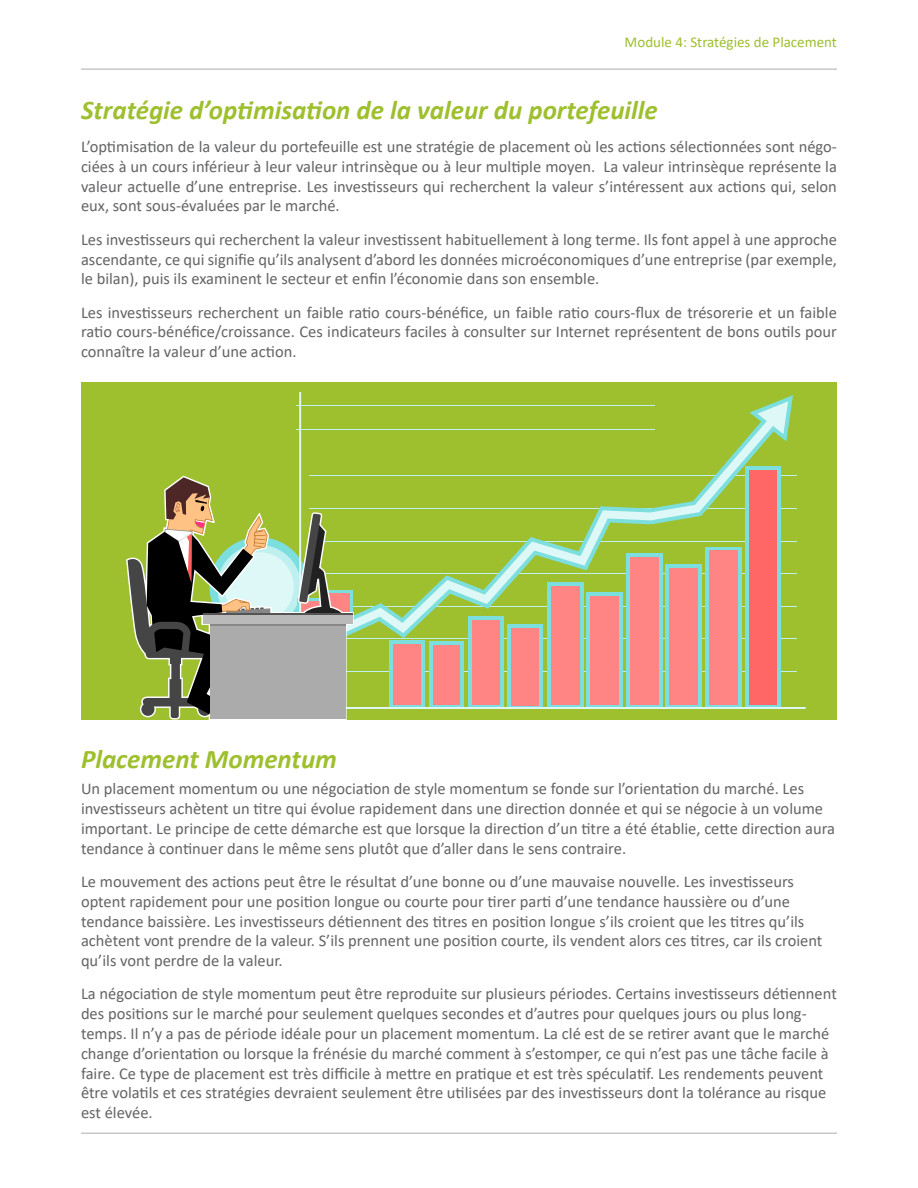
<style>
.page{position:relative;width:918px;height:1188px;background:#fff}
.page>*{position:absolute;margin:0;border:0;box-sizing:border-box;transform-origin:0 0}
.t1{font:italic 700 27px "Calibri";color:#9ebf2e}
.t2{font:16.5px/19.8px "Calibri";color:#636466;text-align:justify}
.t3{font:15px "Calibri";color:#9ebf2e}
</style>
<div class="page">
<hr style="left:81px;top:1132px;width:756px;height:2px;background:#c7c8ca">
<hr style="left:81px;top:68px;width:756px;height:2px;background:#c7c8ca">
<div style="left:81px;top:382px;width:756px;height:338px;background:#9ebf2e"></div>
<svg style="left:299px;top:392px;width:507px;height:317px"></svg>
<svg style="left:126px;top:476px;width:228px;height:244px"></svg>
<svg style="left:299px;top:514px;width:43px;height:99px"></svg>
<div style="left:210px;top:621px;width:135px;height:98px;background:#ababab"></div>
<svg style="left:270px;top:623px;width:75px;height:3px"></svg>
<div style="left:203px;top:614px;width:149px;height:9px;background:#bababa"></div>
<hr style="left:203px;top:613px;width:149px;height:2px;background:#545454">
<svg style="left:128px;top:477px;width:142px;height:241px"></svg>
<p class="t3" style="left:625px;top:32px;width:214px">Module 4: Stratégies de Placement</p>
<h1 class="t1" style="left:81px;top:91px;width:578px">Stratégie d’optimisation de la valeur du portefeuille</h1>
<p class="t2" style="left:81px;top:136px;width:757px">L’optimisation de la valeur du portefeuille est une stratégie de placement où les actions sélectionnées sont négo&shy;ciées à un cours inférieur à leur valeur intrinsèque ou à leur multiple moyen. La valeur intrinsèque représente la valeur actuelle d’une entreprise. Les investisseurs qui recherchent la valeur s’intéressent aux actions qui, selon eux, sont sous-évaluées par le marché.</p>
<p class="t2" style="left:81px;top:229px;width:758px">Les investisseurs qui recherchent la valeur investissent habituellement à long terme. Ils font appel à une approche ascendante, ce qui signifie qu’ils analysent d’abord les données microéconomiques d’une entreprise (par exemple, le bilan), puis ils examinent le secteur et enfin l’économie dans son ensemble.</p>
<p class="t2" style="left:81px;top:302px;width:757px">Les investisseurs recherchent un faible ratio cours-bénéfice, un faible ratio cours-flux de trésorerie et un faible ratio cours-bénéfice/croissance. Ces indicateurs faciles à consulter sur Internet représentent de bons outils pour connaître la valeur d’une action.</p>
<h1 class="t1" style="left:81px;top:740px;width:257px">Placement Momentum</h1>
<p class="t2" style="left:81px;top:778px;width:756px;text-align:left">Un placement momentum ou une négociation de style momentum se fonde sur l’orientation du marché. Les investisseurs achètent un titre qui évolue rapidement dans une direction donnée et qui se négocie à un volume important. Le principe de cette démarche est que lorsque la direction d’un titre a été établie, cette direction aura tendance à continuer dans le même sens plutôt que d’aller dans le sens contraire.</p>
<p class="t2" style="left:81px;top:871px;width:743px;text-align:left">Le mouvement des actions peut être le résultat d’une bonne ou d’une mauvaise nouvelle. Les investisseurs optent rapidement pour une position longue ou courte pour tirer parti d’une tendance haussière ou d’une tendance baissière. Les investisseurs détiennent des titres en position longue s’ils croient que les titres qu’ils achètent vont prendre de la valeur. S’ils prennent une position courte, ils vendent alors ces titres, car ils croient qu’ils vont perdre de la valeur.</p>
<p class="t2" style="left:81px;top:984px;width:757px;text-align:left">La négociation de style momentum peut être reproduite sur plusieurs périodes. Certains investisseurs détiennent des positions sur le marché pour seulement quelques secondes et d’autres pour quelques jours ou plus long&shy;temps. Il n’y a pas de période idéale pour un placement momentum. La clé est de se retirer avant que le marché change d’orientation ou lorsque la frénésie du marché comment à s’estomper, ce qui n’est pas une tâche facile à faire. Ce type de placement est très difficile à mettre en pratique et est très spéculatif. Les rendements peuvent être volatils et ces stratégies devraient seulement être utilisées par des investisseurs dont la tolérance au risque est élevée.</p>
</div>
